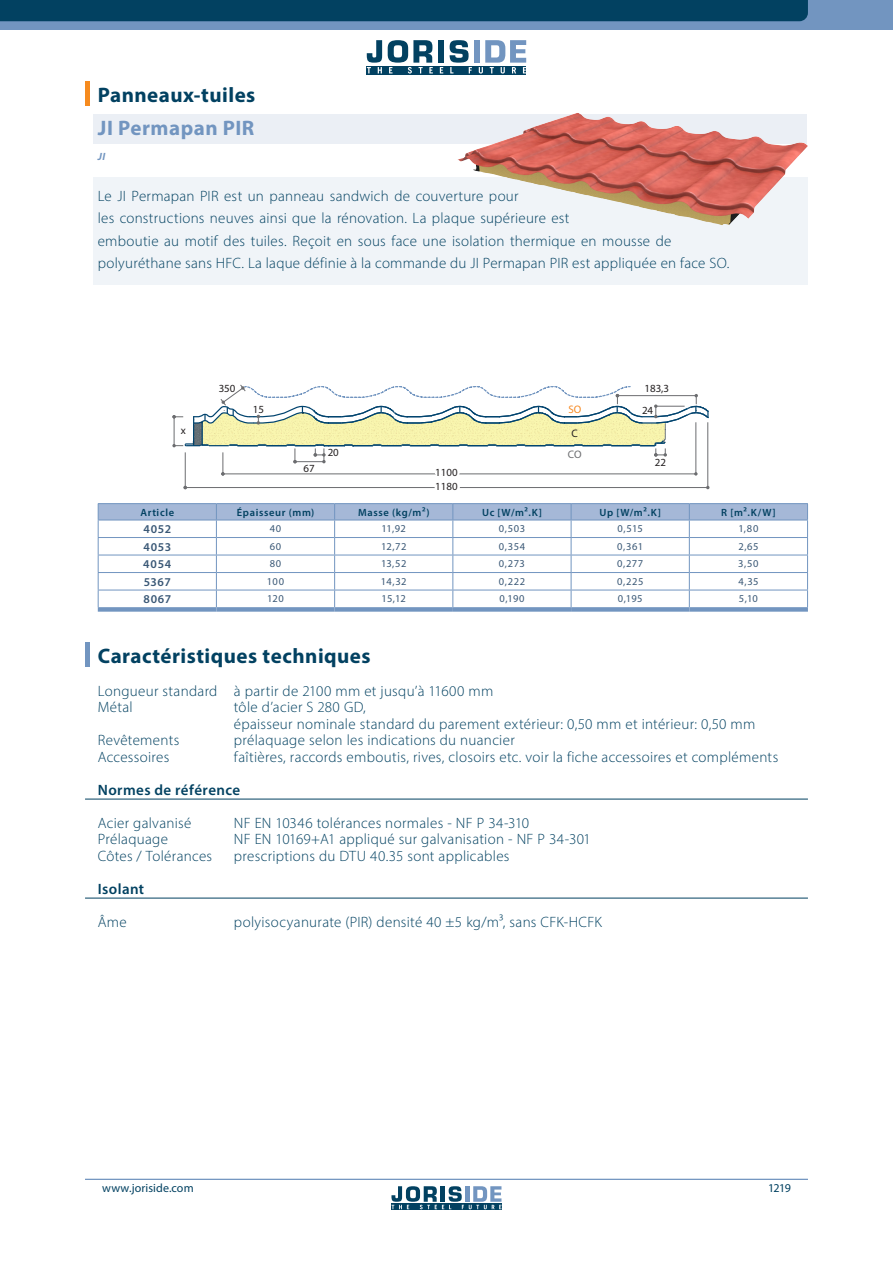
<style>
.page{position:relative;width:893px;height:1263px;background:#fff}
.page>*{position:absolute;margin:0;border:0;box-sizing:border-box;transform-origin:0 0}
.t1{font:700 21px/33px "Myriad Pro";letter-spacing:.025em;color:#024161}
.t2{font:300 15px/22.5px "Myriad Pro";letter-spacing:.02em;color:#024161}
.t3{font:600 15px "Myriad Pro";letter-spacing:.03em;color:#024161}
.t4{font:600 12px "Myriad Pro";letter-spacing:.055em;color:#3a5876}
.t5{font:12px "Myriad Pro";letter-spacing:.01em;color:#024161}
.t6{font:10.95px "Myriad Pro";color:#231f20}
.t7{font:10.95px "Myriad Pro";color:#f68922}
.t8{font:10.95px "Myriad Pro";color:#6c6d70}
.t9{font:10.5px "Myriad Pro";letter-spacing:.045em;color:#3a5876}
.t10{font:600 10.5px "Myriad Pro";letter-spacing:.065em;color:#024161}
.t11{font:italic 700 10.5px "Myriad Pro";color:#7295c0}
.s1{color:#7295c0}
</style>
<div class="page">
<hr style="left:85px;top:82px;width:4px;height:24px;background:#f68b1f">
<div style="left:94px;top:115px;width:713px;height:29px;background:#ebeff5"></div>
<div style="left:94px;top:177px;width:714px;height:108px;background:#f0f4f8"></div>
<div style="left:98px;top:607px;width:118px;height:5px;background:#7295c0"></div>
<div style="left:216px;top:607px;width:119px;height:5px;background:#7295c0"></div>
<div style="left:335px;top:607px;width:118px;height:5px;background:#7295c0"></div>
<div style="left:453px;top:607px;width:118px;height:5px;background:#7295c0"></div>
<div style="left:571px;top:607px;width:118px;height:5px;background:#7295c0"></div>
<div style="left:689px;top:607px;width:119px;height:5px;background:#7295c0"></div>
<hr style="left:335px;top:503px;width:118px;height:1px;background:#7295c0">
<hr style="left:453px;top:503px;width:118px;height:1px;background:#7295c0">
<hr style="left:571px;top:503px;width:118px;height:1px;background:#7295c0">
<hr style="left:689px;top:503px;width:119px;height:1px;background:#7295c0">
<hr style="left:98px;top:503px;width:118px;height:1px;background:#7295c0">
<hr style="left:216px;top:503px;width:119px;height:1px;background:#7295c0">
<svg style="left:98px;top:504px;width:710px;height:103px"></svg>
<hr style="left:98px;top:520px;width:118px;height:1px;background:#7295c0">
<hr style="left:216px;top:520px;width:119px;height:1px;background:#7295c0">
<hr style="left:85px;top:643px;width:4px;height:24px;background:#7295c0">
<hr style="left:85px;top:799px;width:723px;height:1px;background:#024161">
<hr style="left:85px;top:898px;width:723px;height:1px;background:#024161">
<svg style="left:172px;top:384px;width:537px;height:106px"></svg>
<img style="left:457px;top:113px;width:351px;height:112px">
<div style="left:0;top:0;width:893px;height:30px;background:#7295c0"></div>
<div style="left:0;top:0;width:808px;height:21px;background:#024161"></div>
<div style="left:367px;top:66px;width:159px;height:9px;background:#024161"></div>
<div style="left:438px;top:40px;width:6px;height:23px;background:#024161"></div>
<div style="left:474px;top:40px;width:6px;height:23px;background:#7295c0"></div>
<svg style="left:367px;top:40px;width:15px;height:33px"></svg>
<svg style="left:388px;top:40px;width:45px;height:34px"></svg>
<svg style="left:440px;top:67px;width:3px;height:6px"></svg>
<svg style="left:450px;top:40px;width:22px;height:33px"></svg>
<svg style="left:479px;top:40px;width:47px;height:34px"></svg>
<svg style="left:391px;top:1209px;width:110px;height:1px"></svg>
<svg style="left:391px;top:1186px;width:110px;height:23px"></svg>
<hr style="left:85px;top:1179px;width:723px;height:1px;background:#7295c0">
<p class="t1" style="left:98px;top:77px;width:159px">Panneaux-tuiles<br><span class="s1">JI Permapan PIR</span></p>
<p class="t11" style="left:98px;top:150px;width:9px">JI</p>
<p class="t2" style="left:98px;top:184px;width:633px">Le JI Permapan PIR est un panneau sandwich de couverture pour<br>les constructions neuves ainsi que la rénovation. La plaque supérieure est<br>emboutie au motif des tuiles. Reçoit en sous face une isolation thermique en mousse de polyuréthane sans HFC. La laque définie à la commande du JI Permapan PIR est appliquée en face SO.</p>
<p class="t6" style="left:181px;top:424px;width:7px">x</p>
<p class="t6" style="left:219px;top:381px;width:18px">350</p>
<p class="t6" style="left:253px;top:402px;width:13px">15</p>
<p class="t6" style="left:303px;top:461px;width:13px">67</p>
<p class="t6" style="left:328px;top:446px;width:13px">20</p>
<p class="t6" style="left:435px;top:466px;width:24px">1100</p>
<p class="t6" style="left:435px;top:480px;width:24px">1180</p>
<p class="t7" style="left:568px;top:403px;width:14px">SO</p>
<p class="t8" style="left:568px;top:448px;width:15px">CO</p>
<p class="t6" style="left:572px;top:427px;width:8px">C</p>
<p class="t6" style="left:644px;top:382px;width:26px">183,3</p>
<p class="t6" style="left:642px;top:403px;width:13px">24</p>
<p class="t6" style="left:655px;top:456px;width:13px">22</p>
<p class="t10" style="left:140px;top:505px;width:35px">Article</p>
<p class="t10" style="left:237px;top:505px;width:79px">Épaisseur (mm)</p>
<p class="t10" style="left:358px;top:505px;width:73px">Masse (kg/m2)</p>
<p class="t10" style="left:482px;top:505px;width:61px">Uc [W/m².K]</p>
<p class="t10" style="left:600px;top:505px;width:63px">Up [W/m2.K]</p>
<p class="t10" style="left:721px;top:505px;width:56px">R [m2.K/W]</p>
<p class="t4" style="left:143px;top:522px;width:29px">4052</p>
<p class="t9" style="left:270px;top:522px;width:13px">40</p>
<p class="t9" style="left:382px;top:522px;width:26px">11,92</p>
<p class="t9" style="left:499px;top:522px;width:28px">0,503</p>
<p class="t9" style="left:617px;top:522px;width:27px">0,515</p>
<p class="t9" style="left:738px;top:522px;width:22px">1,80</p>
<p class="t4" style="left:143px;top:539px;width:29px">4053</p>
<p class="t9" style="left:270px;top:540px;width:13px">60</p>
<p class="t9" style="left:381px;top:540px;width:27px">12,72</p>
<p class="t9" style="left:499px;top:540px;width:28px">0,354</p>
<p class="t9" style="left:617px;top:540px;width:27px">0,361</p>
<p class="t9" style="left:738px;top:540px;width:22px">2,65</p>
<p class="t4" style="left:143px;top:557px;width:29px">4054</p>
<p class="t9" style="left:270px;top:557px;width:13px">80</p>
<p class="t9" style="left:381px;top:557px;width:27px">13,52</p>
<p class="t9" style="left:499px;top:557px;width:28px">0,273</p>
<p class="t9" style="left:617px;top:557px;width:28px">0,277</p>
<p class="t9" style="left:738px;top:557px;width:22px">3,50</p>
<p class="t4" style="left:144px;top:574px;width:29px">5367</p>
<p class="t9" style="left:267px;top:575px;width:19px">100</p>
<p class="t9" style="left:381px;top:575px;width:27px">14,32</p>
<p class="t9" style="left:499px;top:575px;width:28px">0,222</p>
<p class="t9" style="left:617px;top:575px;width:28px">0,225</p>
<p class="t9" style="left:738px;top:575px;width:22px">4,35</p>
<p class="t4" style="left:143px;top:592px;width:29px">8067</p>
<p class="t9" style="left:267px;top:592px;width:18px">120</p>
<p class="t9" style="left:382px;top:592px;width:26px">15,12</p>
<p class="t9" style="left:499px;top:592px;width:27px">0,190</p>
<p class="t9" style="left:618px;top:592px;width:26px">0,195</p>
<p class="t9" style="left:739px;top:592px;width:21px">5,10</p>
<p class="t1" style="left:98px;top:638px;width:274px">Caractéristiques techniques</p>
<p class="t2" style="left:98px;top:682px;width:397px;line-height:16.5px">Longueur standard à partir de 2100 mm et jusqu’à 11600 mm<br>Métal</p>
<p class="t2" style="left:234px;top:699px;width:523px;line-height:16.5px">tôle d’acier S 280 GD,<br>épaisseur nominale standard du parement extérieur: 0,50 mm et intérieur: 0,50 mm</p>
<p class="t2" style="left:98px;top:729px;width:83px">Revêtements</p>
<p class="t2" style="left:234px;top:729px;width:282px">prélaquage selon les indications du nuancier</p>
<p class="t2" style="left:98px;top:745px;width:73px">Accessoires</p>
<p class="t2" style="left:234px;top:745px;width:546px">faîtières, raccords emboutis, rives, closoirs etc. voir la fiche accessoires et compléments</p>
<p class="t3" style="left:98px;top:780px;width:144px">Normes de référence</p>
<p class="t2" style="left:98px;top:811px;width:95px">Acier galvanisé</p>
<p class="t2" style="left:234px;top:811px;width:297px">NF EN 10346 tolérances normales - NF P 34-310</p>
<p class="t2" style="left:98px;top:828px;width:72px">Prélaquage</p>
<p class="t2" style="left:234px;top:828px;width:359px">NF EN 10169+A1 appliqué sur galvanisation - NF P 34-301</p>
<p class="t2" style="left:98px;top:844px;width:116px">Côtes / Tolérances</p>
<p class="t2" style="left:234px;top:844px;width:277px">prescriptions du DTU 40.35 sont applicables</p>
<p class="t3" style="left:98px;top:879px;width:48px">Isolant</p>
<p class="t2" style="left:98px;top:910px;width:31px">Âme</p>
<p class="t2" style="left:234px;top:910px;width:369px">polyisocyanurate (PIR) densité 40 ±5 kg/m3, sans CFK-HCFK</p>
<p class="t5" style="left:102px;top:1181px;width:93px">www.joriside.com</p>
<p class="t5" style="left:768px;top:1181px;width:24px">1219</p>
</div>
